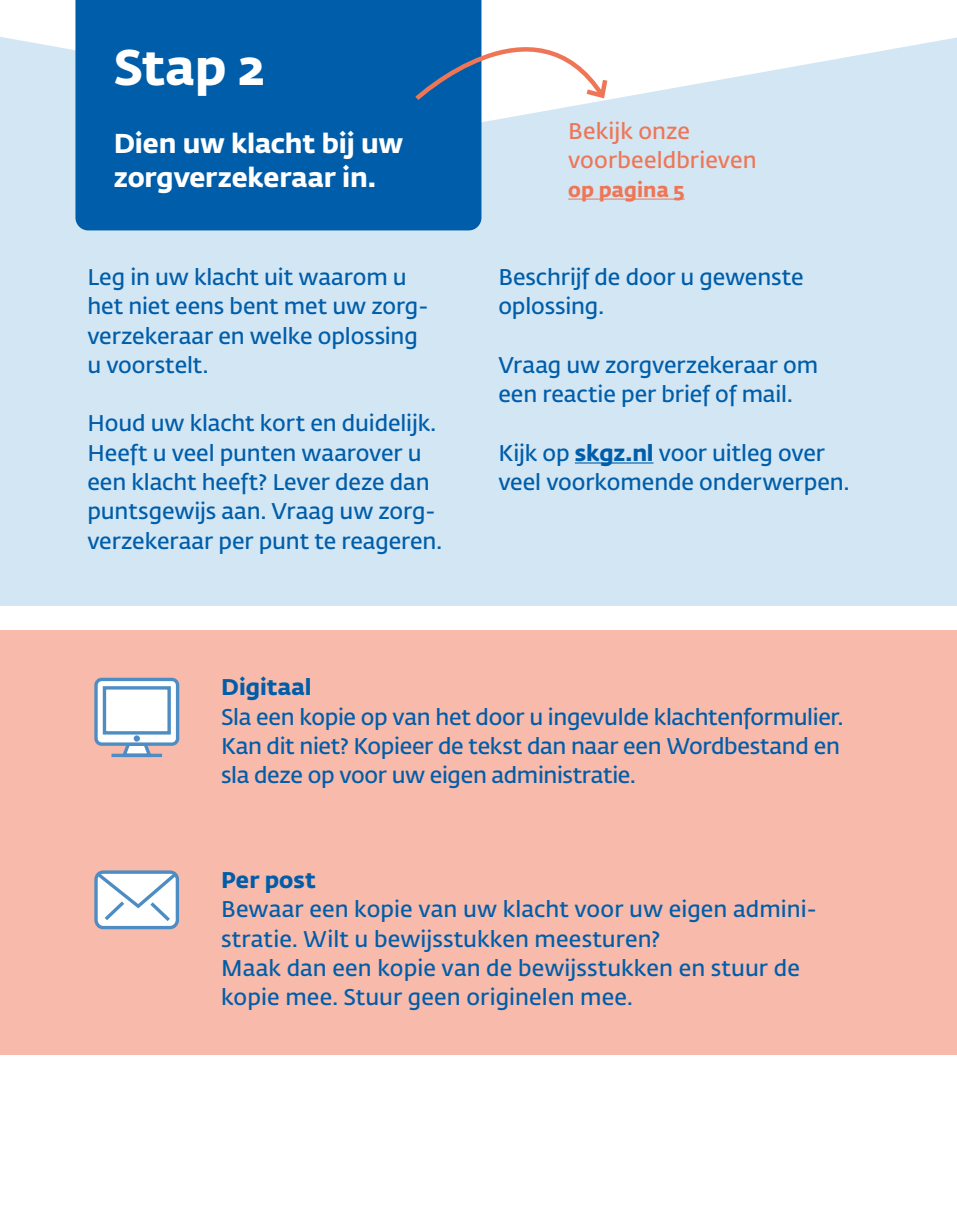
<style>
.page{position:relative;width:957px;height:1212px;background:#fff}
.page>*{position:absolute;margin:0;border:0;box-sizing:border-box;transform-origin:0 0}
.t1{font:700 49.5px "Fedra Sans Std";color:#fff}
.t2{font:700 27px/33.8px "Fedra Sans Std";letter-spacing:-.005em;color:#fff}
.t3{font:600 22.5px/29.2px "Fedra Sans Std";letter-spacing:-.005em;color:#005da9}
.t4{font:600 22.5px/29.2px "Fedra Sans Std";letter-spacing:.005em;color:#ee7656}
.t5{font:700 22.5px "Fedra Sans Std";letter-spacing:.005em;color:#005da9}
.t6{font:700 20.25px "Fedra Sans Std";letter-spacing:.005em;color:#ee7656}
.s1{font-weight:700}
</style>
<div class="page">
<div style="left:0;top:0;width:957px;height:606px;background:#d2e6f4"></div>
<div style="left:0;top:630px;width:957px;height:425px;background:#f7baab"></div>
<svg style="left:0;top:0;width:957px;height:123px;fill:#fff"></svg>
<div style="left:75px;top:0;width:406px;height:230px;background:#005da9"></div>
<hr style="left:575px;top:462px;width:78px;height:1px;background:#005da9">
<hr style="left:568px;top:199px;width:116px;height:1px;background:#ee7656">
<svg style="left:412px;top:0;width:198px;height:103px;background:#a8c1d9"></svg>
<svg style="left:94px;top:677px;width:86px;height:81px;background:#cbd6e3"></svg>
<div style="left:94px;top:870px;width:85px;height:59px;border:3px solid #4d8dc3;border-radius:8px"></div>
<svg style="left:94px;top:870px;width:86px;height:55px;background:#d5e2ee"></svg>
<h1 class="t1" style="left:114px;top:36px;width:152px">Stap 2</h1>
<p class="t2" style="left:114px;top:126px;width:291px">Dien uw klacht bij uw zorgverzekeraar in.</p>
<p class="t3" style="left:87px;top:263px;width:343px">Leg in uw klacht uit waarom u het niet eens bent met uw zorg&shy;verzekeraar en welke oplossing u voorstelt.</p>
<p class="t3" style="left:87px;top:409px;width:356px">Houd uw klacht kort en duidelijk.<br>Heeft u veel punten waarover u een klacht heeft? Lever deze dan puntsgewijs aan. Vraag uw zorg&shy;verzekeraar per punt te reageren.</p>
<p class="t4" style="left:568px;top:116px;width:190px">Bekijk onze voorbeeldbrieven</p>
<p class="t6" style="left:568px;top:177px;width:118px">op pagina 5</p>
<p class="t3" style="left:498px;top:263px;width:307px">Beschrijf de door u gewenste oplossing.</p>
<p class="t3" style="left:498px;top:351px;width:321px">Vraag uw zorgverzekeraar om een reactie per brief of mail.</p>
<p class="t3" style="left:498px;top:439px;width:353px">Kijk op <span class="s1">skgz.nl</span> voor uitleg over veel voorkomende onderwerpen.</p>
<p class="t5" style="left:221px;top:673px;width:92px">Digitaal</p>
<p class="t3" style="left:221px;top:702px;width:624px">Sla een kopie op van het door u ingevulde klachtenformulier.<br>Kan dit niet? Kopieer de tekst dan naar een Wordbestand en sla deze op voor uw eigen administratie.</p>
<p class="t5" style="left:221px;top:865px;width:96px">Per post</p>
<p class="t3" style="left:221px;top:895px;width:597px">Bewaar een kopie van uw klacht voor uw eigen admini&shy;stratie. Wilt u bewijsstukken meesturen?<br>Maak dan een kopie van de bewijsstukken en stuur de kopie mee. Stuur geen originelen mee.</p>
</div>
